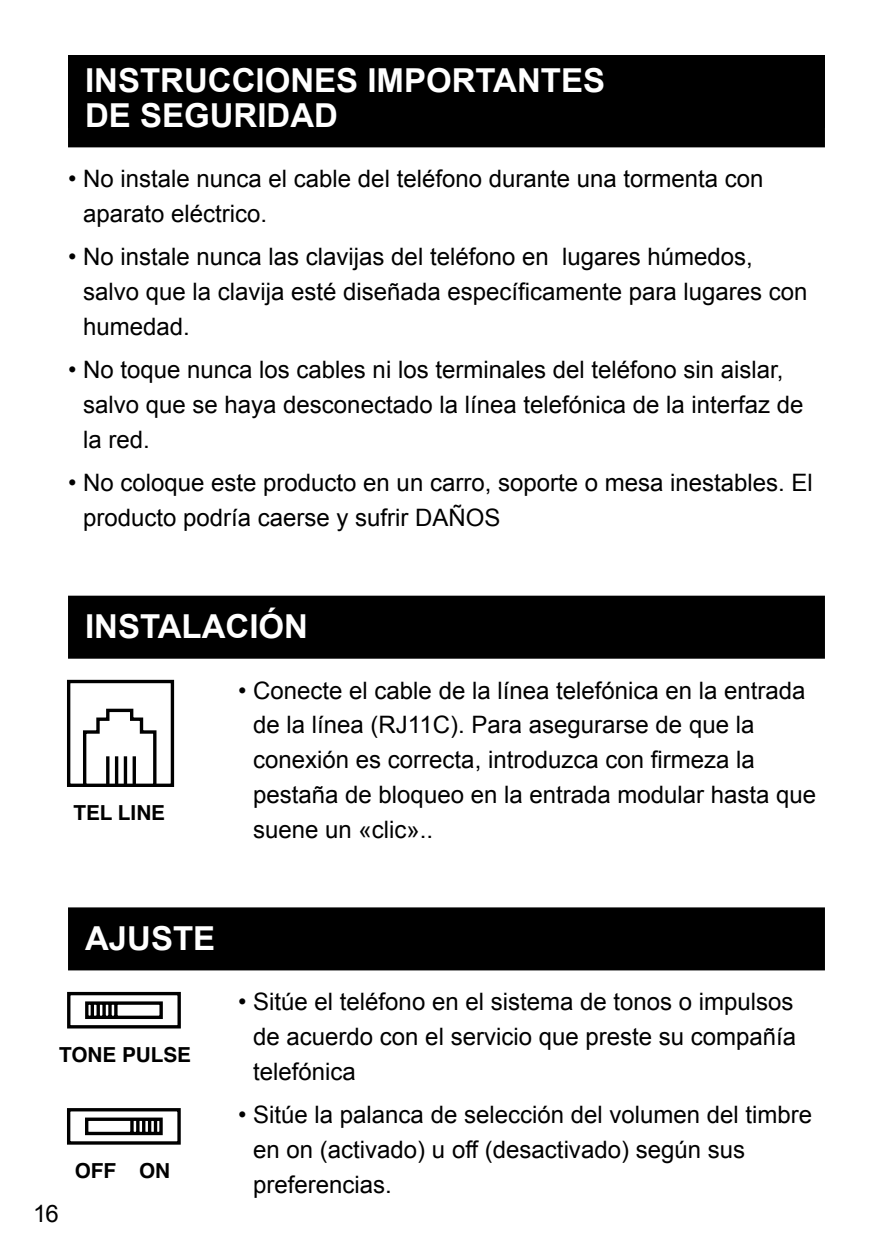
<style>
.page{position:relative;width:893px;height:1259px;background:#fff}
.page>*{position:absolute;margin:0;border:0;box-sizing:border-box;transform-origin:0 0}
.t1{font:700 33px/34.8px "Arial";color:#fff}
.t2{font:24px/34.8px "Arial";color:#000}
.t3{font:700 20.7px "Helvetica";color:#000}
</style>
<div class="page">
<div style="left:68px;top:55px;width:757px;height:73px;background:#000"></div>
<div style="left:68px;top:84px;width:757px;height:63px;background:#000"></div>
<div style="left:68px;top:595px;width:757px;height:63px;background:#000"></div>
<div style="left:68px;top:907px;width:757px;height:63px;background:#000"></div>
<div style="left:67px;top:680px;width:107px;height:107px;border:3px solid #000"></div>
<svg style="left:81px;top:708px;width:77px;height:79px"></svg>
<hr style="left:106px;top:756px;width:3px;height:30px;background:#000">
<hr style="left:115px;top:756px;width:3px;height:30px;background:#000">
<hr style="left:124px;top:756px;width:3px;height:30px;background:#000">
<hr style="left:133px;top:756px;width:3px;height:30px;background:#000">
<svg style="left:67px;top:991px;width:114px;height:38px"></svg>
<svg style="left:67px;top:1108px;width:114px;height:37px"></svg>
<h1 class="t1" style="left:85px;top:66px;width:522px">INSTRUCCIONES IMPORTANTES<br>DE SEGURIDAD</h1>
<p class="t2" style="left:83px;top:162px;width:682px;text-indent:-15px">• No instale nunca el cable del teléfono durante una tormenta con aparato eléctrico.</p>
<p class="t2" style="left:83px;top:240px;width:726px;text-indent:-15px">• No instale nunca las clavijas del teléfono en lugares húmedos, salvo que la clavija esté diseñada específicamente para lugares con humedad.</p>
<p class="t2" style="left:83px;top:353px;width:722px;text-indent:-15px">• No toque nunca los cables ni los terminales del teléfono sin aislar, salvo que se haya desconectado la línea telefónica de la interfaz de la red.</p>
<p class="t2" style="left:83px;top:467px;width:731px;text-indent:-15px">• No coloque este producto en un carro, soporte o mesa inestables. El producto podría caerse y sufrir DAÑOS</p>
<h1 class="t1" style="left:85px;top:612px;width:225px">INSTALACIÓN</h1>
<p class="t3" style="left:74px;top:800px;width:93px">TEL LINE</p>
<p class="t2" style="left:253px;top:673px;width:565px;text-indent:-15px">• Conecte el cable de la línea telefónica en la entrada de la línea (RJ11C). Para asegurarse de que la conexión es correcta, introduzca con firmeza la pestaña de bloqueo en la entrada modular hasta que suene un «clic»..</p>
<h1 class="t1" style="left:85px;top:924px;width:132px">AJUSTE</h1>
<p class="t3" style="left:59px;top:1042px;width:133px">TONE PULSE</p>
<p class="t2" style="left:33px;top:1198px;width:27px">16</p>
<p class="t3" style="left:75px;top:1158px;width:97px">OFF ON</p>
<p class="t2" style="left:253px;top:984px;width:544px;text-align:justify;text-indent:-15px">• Sitúe el teléfono en el sistema de tonos o impulsos de acuerdo con el servicio que preste su compañía telefónica</p>
<p class="t2" style="left:253px;top:1097px;width:560px;text-indent:-15px">• Sitúe la palanca de selección del volumen del timbre en on (activado) u off (desactivado) según sus preferencias.</p>
</div>
